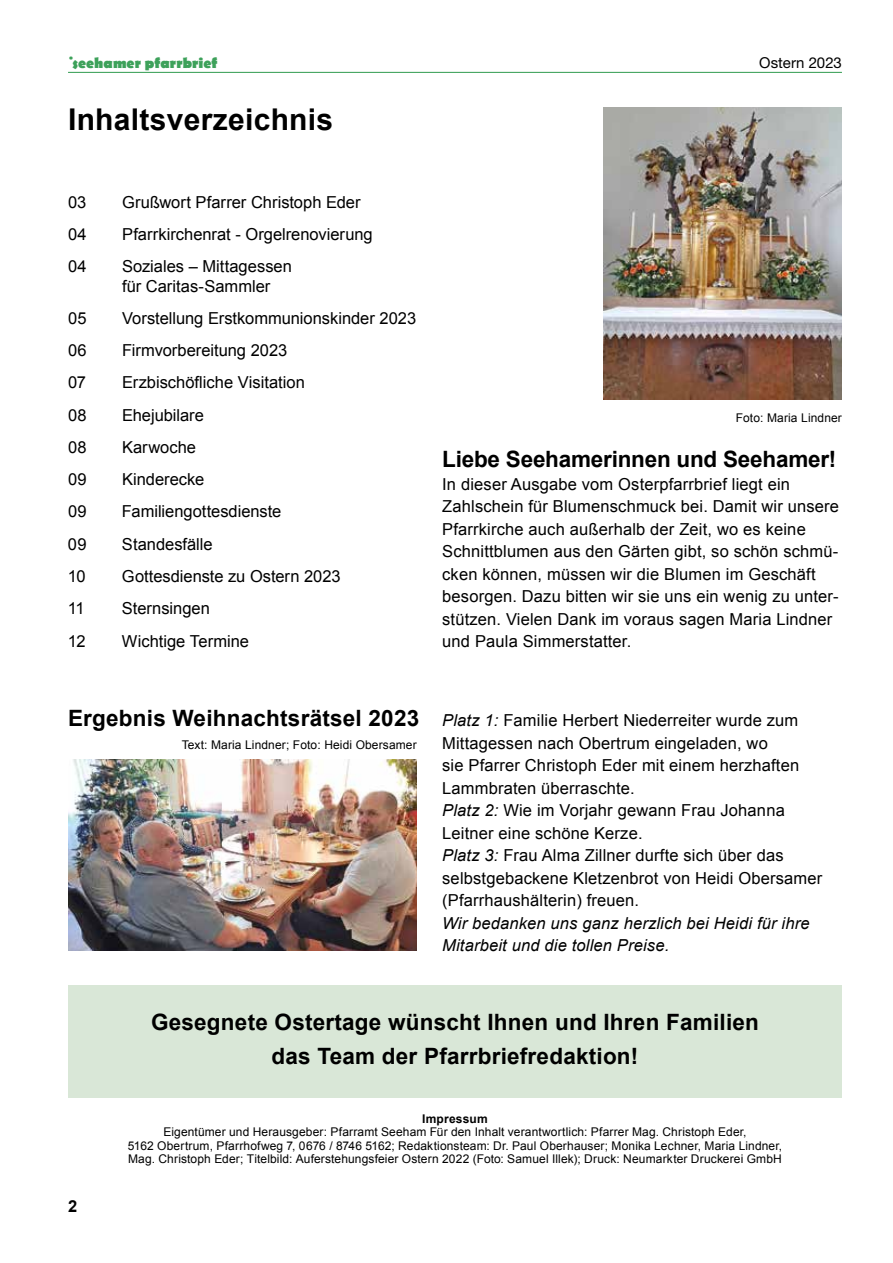
<style>
.page{position:relative;width:893px;height:1263px;background:#fff}
.page>*{position:absolute;margin:0;border:0;box-sizing:border-box;transform-origin:0 0}
.t1{font:700 30px "Arial";letter-spacing:.01em;color:#000}
.t2{font:700 22.5px/33.8px "Arial";letter-spacing:.01em;color:#000;text-align:center}
.t3{font:700 22.5px "Arial";letter-spacing:-.01em;color:#000}
.t4{font:16.5px/22.5px "Arial";letter-spacing:.01em;color:#000}
.t5{font:italic 16.5px/22.5px "Arial";letter-spacing:.01em;color:#000}
.t6{font:700 16.5px "Arial";color:#000}
.t7{font:700 15px "Berlin Sans FB";color:#3da15a}
.t8{font:15px "Helvetica Neue LT Pro";letter-spacing:.005em;color:#000}
.t9{font:12px/13.5px "Arial";letter-spacing:.01em;color:#000;text-align:center}
.t10{font:700 12px "Arial";letter-spacing:.02em;color:#000}
.s1{font-style:italic}
</style>
<div class="page">
<hr style="left:68px;top:72px;width:774px;height:1px;background:#3da15a">
<img style="left:68px;top:759px;width:349px;height:192px">
<img style="left:604px;top:107px;width:238px;height:293px">
<div style="left:68px;top:985px;width:774px;height:112px;background:#d9e7d7"></div>
<p class="t7" style="left:68px;top:54px;width:151px">˙seehamer pfarrbrief</p>
<p class="t8" style="left:759px;top:53px;width:84px">Ostern 2023</p>
<h1 class="t1" style="left:68px;top:99px;width:267px">Inhaltsverzeichnis</h1>
<p class="t4" style="left:68px;top:191px;width:20px">03</p>
<p class="t4" style="left:122px;top:191px;width:240px">Grußwort Pfarrer Christoph Eder</p>
<p class="t4" style="left:68px;top:223px;width:20px">04</p>
<p class="t4" style="left:122px;top:223px;width:252px">Pfarrkirchenrat - Orgelrenovierung</p>
<p class="t4" style="left:68px;top:255px;width:20px">04</p>
<p class="t4" style="left:122px;top:257px;width:171px;line-height:19.5px">Soziales – Mittagessen für Caritas-Sammler</p>
<p class="t4" style="left:68px;top:307px;width:20px">05</p>
<p class="t4" style="left:122px;top:307px;width:296px">Vorstellung Erstkommunionskinder 2023</p>
<p class="t4" style="left:68px;top:339px;width:20px">06</p>
<p class="t4" style="left:122px;top:339px;width:167px">Firmvorbereitung 2023</p>
<p class="t4" style="left:68px;top:372px;width:20px">07</p>
<p class="t4" style="left:122px;top:372px;width:184px">Erzbischöfliche Visitation</p>
<p class="t4" style="left:68px;top:404px;width:20px">08</p>
<p class="t4" style="left:122px;top:404px;width:83px">Ehejubilare</p>
<p class="t4" style="left:68px;top:436px;width:20px">08</p>
<p class="t4" style="left:122px;top:436px;width:76px">Karwoche</p>
<p class="t4" style="left:68px;top:468px;width:20px">09</p>
<p class="t4" style="left:122px;top:468px;width:84px">Kinderecke</p>
<p class="t4" style="left:68px;top:501px;width:20px">09</p>
<p class="t4" style="left:122px;top:501px;width:161px">Familiengottesdienste</p>
<p class="t4" style="left:68px;top:533px;width:20px">09</p>
<p class="t4" style="left:122px;top:533px;width:92px">Standesfälle</p>
<p class="t4" style="left:68px;top:565px;width:19px">10</p>
<p class="t4" style="left:122px;top:565px;width:220px">Gottesdienste zu Ostern 2023</p>
<p class="t4" style="left:68px;top:597px;width:18px">11</p>
<p class="t4" style="left:122px;top:597px;width:89px">Sternsingen</p>
<p class="t4" style="left:68px;top:630px;width:19px">12</p>
<p class="t4" style="left:122px;top:630px;width:129px">Wichtige Termine</p>
<h2 class="t2" style="left:68px;top:702px;width:353px">Ergebnis Weihnachtsrätsel 2023</h2>
<p class="t9" style="left:182px;top:738px;width:236px">Text: Maria Lindner; Foto: Heidi Obersamer</p>
<p class="t9" style="left:736px;top:411px;width:108px">Foto: Maria Lindner</p>
<h2 class="t3" style="left:442px;top:445px;width:396px">Liebe Seehamerinnen und Seehamer!</h2>
<p class="t4" style="left:442px;top:473px;width:398px">In dieser Ausgabe vom Osterpfarrbrief liegt ein Zahlschein für Blumenschmuck bei. Damit wir unsere Pfarrkirche auch außerhalb der Zeit, wo es keine Schnittblumen aus den Gärten gibt, so schön schmü&shy;cken können, müssen wir die Blumen im Geschäft besorgen. Dazu bitten wir sie uns ein wenig zu unter&shy;stützen. Vielen Dank im voraus sagen Maria Lindner und Paula Simmerstatter.</p>
<p class="t4" style="left:442px;top:709px;width:381px"><span class="s1">Platz 1:</span> Familie Herbert Niederreiter wurde zum Mittagessen nach Obertrum eingeladen, wo<br>sie Pfarrer Christoph Eder mit einem herzhaften Lammbraten überraschte.<br><span class="s1">Platz 2:</span> Wie im Vorjahr gewann Frau Johanna Leitner eine schöne Kerze.<br><span class="s1">Platz 3:</span> Frau Alma Zillner durfte sich über das selbstgebackene Kletzenbrot von Heidi Obersamer (Pfarrhaushälterin) freuen.</p>
<p class="t5" style="left:442px;top:912px;width:369px">Wir bedanken uns ganz herzlich bei Heidi für ihre<br>Mitarbeit und die tollen Preise.</p>
<h2 class="t2" style="left:151px;top:1006px;width:609px">Gesegnete Ostertage wünscht Ihnen und Ihren Familien das Team der Pfarrbriefredaktion!</h2>
<p class="t6" style="left:68px;top:1195px;width:11px">2</p>
<p class="t10" style="left:422px;top:1111px;width:67px">Impressum</p>
<p class="t9" style="left:128px;top:1125px;width:656px">Eigentümer und Herausgeber: Pfarramt Seeham Für den Inhalt verantwortlich: Pfarrer Mag. Christoph Eder,<br>5162 Obertrum, Pfarrhofweg 7, 0676 / 8746 5162; Redaktionsteam: Dr. Paul Oberhauser; Monika Lechner, Maria Lindner,<br>Mag. Christoph Eder; Titelbild: Auferstehungsfeier Ostern 2022 (Foto: Samuel Illek); Druck: Neumarkter Druckerei GmbH</p>
</div>
